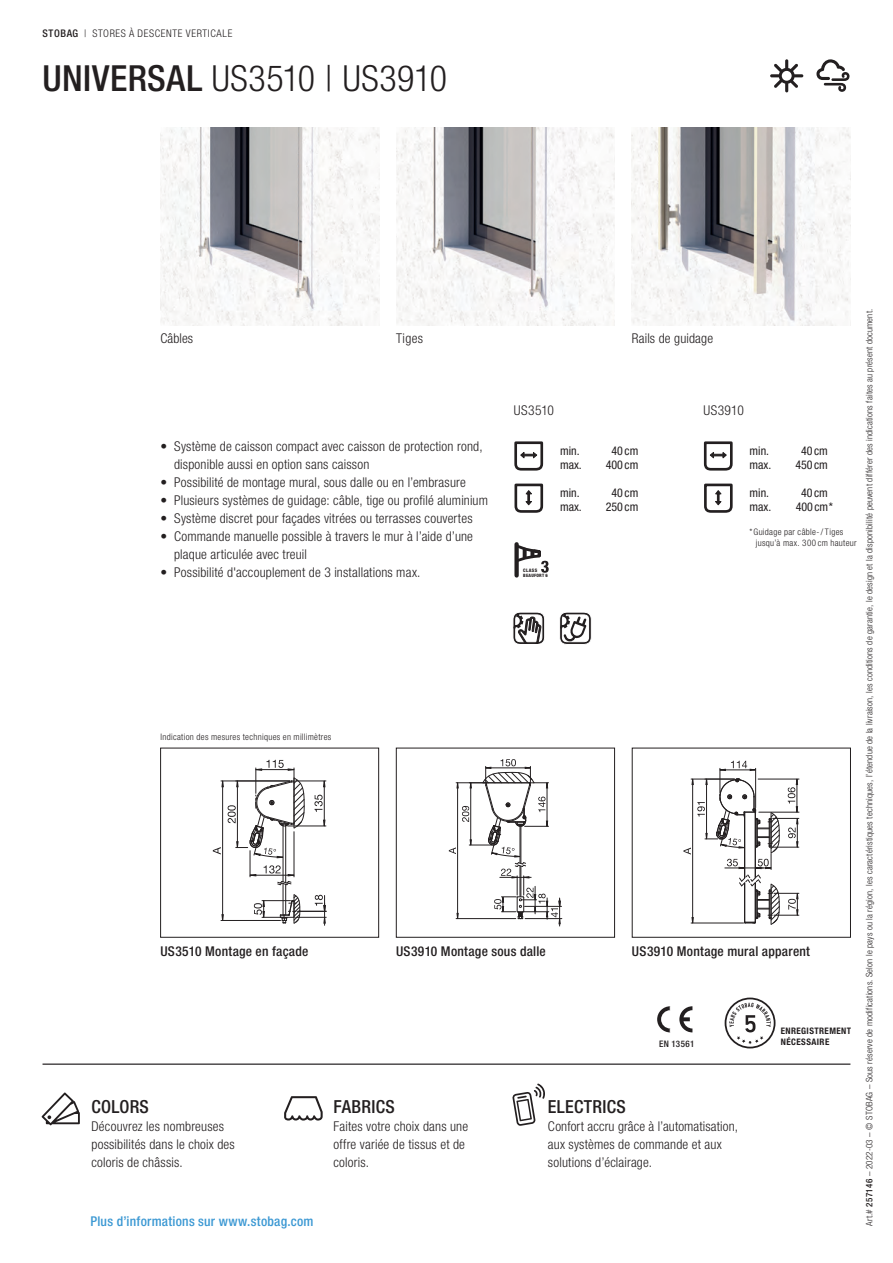
<style>
.page{position:relative;width:893px;height:1263px;background:#fff}
.page>*{position:absolute;margin:0;border:0;box-sizing:border-box;transform-origin:0 0}
.t1{font:300 condensed 36px "Helvetica Neue LT Pro";letter-spacing:.01em;color:#231f20}
.t2{font:500 condensed 18px "Helvetica Neue LT Pro";letter-spacing:.02em;color:#231f20}
.t3{font:300 condensed 13.5px/18px "Helvetica Neue LT Pro";letter-spacing:.015em;color:#231f20}
.t4{font:500 condensed 13.5px "Helvetica Neue LT Pro";letter-spacing:.02em;color:#231f20}
.t5{font:500 condensed 13.5px "Helvetica Neue LT Pro";letter-spacing:.02em;color:#3b98d3}
.t6{font:condensed 12px "Helvetica Neue LT Pro";color:#231f20}
.t7{font:300 condensed 10.5px "Helvetica Neue LT Pro";letter-spacing:.06em;color:#231f20}
.t8{font:300 condensed 9px/11.2px "Helvetica Neue LT Pro";letter-spacing:.02em;color:#231f20}
.t9{font:700 condensed 9px/11.2px "Helvetica Neue LT Pro";letter-spacing:.045em;color:#231f20}
.t10{font:500 condensed 9px "Helvetica Neue LT Pro";letter-spacing:.045em;color:#231f20}
.t11{font:800 condensed 4.8px "Helvetica Neue LT Pro";letter-spacing:.075em;color:#231f20}
.t12{font:800 condensed 4.5px "Helvetica Neue LT Pro";letter-spacing:.05em;color:#231f20}
.s1{font-weight:500}
</style>
<div class="page">
<svg style="left:770px;top:59px;width:33px;height:33px"></svg>
<svg style="left:816px;top:59px;width:33px;height:33px"></svg>
<svg style="left:514px;top:441px;width:30px;height:30px"></svg>
<svg style="left:703px;top:441px;width:30px;height:30px"></svg>
<svg style="left:514px;top:483px;width:30px;height:30px"></svg>
<svg style="left:704px;top:483px;width:29px;height:30px"></svg>
<div style="left:514px;top:544px;width:5px;height:31px;background:#231f20"></div>
<svg style="left:514px;top:543px;width:35px;height:30px"></svg>
<img style="left:396px;top:127px;width:219px;height:198px">
<img style="left:160px;top:127px;width:219px;height:198px">
<img style="left:632px;top:127px;width:218px;height:198px">
<svg style="left:213px;top:760px;width:113px;height:165px"></svg>
<hr style="left:285px;top:824px;width:1px;height:59px;background:#231f20">
<hr style="left:283px;top:824px;width:1px;height:57px;background:#231f20">
<div style="left:160px;top:748px;width:219px;height:189px;border:1px solid #231f20"></div>
<svg style="left:449px;top:759px;width:113px;height:167px"></svg>
<hr style="left:520px;top:825px;width:1px;height:38px;background:#231f20">
<div style="left:396px;top:748px;width:219px;height:189px;border:1px solid #231f20"></div>
<svg style="left:683px;top:761px;width:116px;height:164px"></svg>
<svg style="left:657px;top:1006px;width:14px;height:26px"></svg>
<svg style="left:679px;top:1006px;width:13px;height:26px"></svg>
<svg style="left:42px;top:1092px;width:38px;height:33px"></svg>
<svg style="left:512px;top:1083px;width:33px;height:43px"></svg>
<svg style="left:284px;top:1096px;width:39px;height:24px"></svg>
<hr style="left:43px;top:1063px;width:807px;height:2px;background:#231f20">
<svg style="left:513px;top:612px;width:32px;height:32px"></svg>
<svg style="left:559px;top:612px;width:32px;height:33px"></svg>
<svg style="left:725px;top:997px;width:50px;height:51px"></svg>
<p class="t7" style="left:43px;top:28px;width:191px"><span class="s1">STOBAG</span> | STORES À DESCENTE VERTICALE</p>
<h1 class="t1" style="left:43px;top:58px;width:406px"><span class="s1">UNIVERSAL</span> US3510 | US3910</h1>
<p class="t3" style="left:160px;top:330px;width:34px">Câbles</p>
<p class="t3" style="left:396px;top:330px;width:28px">Tiges</p>
<p class="t3" style="left:632px;top:330px;width:83px">Rails de guidage</p>
<p class="t3" style="left:174px;top:438px;width:310px;text-indent:-14px">• Système de caisson compact avec caisson de protection rond, disponible aussi en option sans caisson</p>
<p class="t3" style="left:160px;top:474px;width:307px">• Possibilité de montage mural, sous dalle ou en l’embrasure</p>
<p class="t3" style="left:160px;top:492px;width:329px">• Plusieurs systèmes de guidage: câble, tige ou profilé aluminium</p>
<p class="t3" style="left:160px;top:510px;width:314px">• Système discret pour façades vitrées ou terrasses couvertes</p>
<p class="t3" style="left:174px;top:528px;width:300px;text-indent:-14px">• Commande manuelle possible à travers le mur à l’aide d’une plaque articulée avec treuil</p>
<p class="t3" style="left:160px;top:564px;width:262px">• Possibilité d'accouplement de 3 installations max.</p>
<p class="t3" style="left:514px;top:402px;width:42px">US3510</p>
<p class="t3" style="left:703px;top:402px;width:42px">US3910</p>
<p class="t6" style="left:560px;top:443px;width:21px">min.</p>
<p class="t6" style="left:611px;top:443px;width:28px">40 cm</p>
<p class="t6" style="left:560px;top:458px;width:23px">max.</p>
<p class="t6" style="left:606px;top:458px;width:34px">400 cm</p>
<p class="t6" style="left:560px;top:485px;width:21px">min.</p>
<p class="t6" style="left:611px;top:485px;width:28px">40 cm</p>
<p class="t6" style="left:560px;top:500px;width:23px">max.</p>
<p class="t6" style="left:606px;top:500px;width:34px">250 cm</p>
<p class="t11" style="left:523px;top:568px;width:15px">CLASS</p>
<p class="t12" style="left:523px;top:573px;width:26px">BEAUFORT 6</p>
<p class="t6" style="left:750px;top:443px;width:21px">min.</p>
<p class="t6" style="left:801px;top:443px;width:28px">40 cm</p>
<p class="t6" style="left:750px;top:458px;width:23px">max.</p>
<p class="t6" style="left:795px;top:458px;width:34px">450 cm</p>
<p class="t6" style="left:750px;top:485px;width:21px">min.</p>
<p class="t6" style="left:801px;top:485px;width:28px">40 cm</p>
<p class="t6" style="left:750px;top:500px;width:23px">max.</p>
<p class="t6" style="left:796px;top:500px;width:39px">400 cm*</p>
<p class="t8" style="left:756px;top:526px;width:102px;text-indent:-6px">* Guidage par câble- / Tiges jusqu’à max. 300 cm hauteur</p>
<p class="t8" style="left:160px;top:731px;width:172px">Indication des mesures techniques en millimètres</p>
<p class="t4" style="left:160px;top:943px;width:150px">US3510 Montage en façade</p>
<p class="t4" style="left:396px;top:943px;width:151px">US3910 Montage sous dalle</p>
<p class="t4" style="left:632px;top:943px;width:180px">US3910 Montage mural apparent</p>
<h2 class="t2" style="left:91px;top:1096px;width:59px">COLORS</h2>
<p class="t3" style="left:91px;top:1117px;width:145px">Découvrez les nombreuses possibilités dans le choix des coloris de châssis.</p>
<p class="t5" style="left:90px;top:1213px;width:225px">Plus d’informations sur www.stobag.com</p>
<h2 class="t2" style="left:333px;top:1096px;width:63px">FABRICS</h2>
<p class="t3" style="left:333px;top:1117px;width:136px">Faites votre choix dans une offre variée de tissus et de coloris.</p>
<p class="t10" style="left:659px;top:1038px;width:37px">EN 13561</p>
<h2 class="t2" style="left:548px;top:1096px;width:79px">ELECTRICS</h2>
<p class="t3" style="left:548px;top:1117px;width:191px">Confort accru grâce à l’automatisation, aux systèmes de commande et aux solutions d’éclairage.</p>
<p class="t9" style="left:781px;top:1025px;width:72px">ENREGISTREMENT<br>NÉCESSAIRE</p>
<p class="t8" style="left:864px;top:1225px;width:918px;rotate:-90deg">Art.# <span class="s1">257146</span> – 2022-03 – © STOBAG – Sous réserve de modifications. Selon le pays ou la région, les caractéristiques techniques, l’étendue de la livraison, les conditions de garantie, le design et la disponibilité peuvent différer des indications faites au présent document.</p>
</div>
